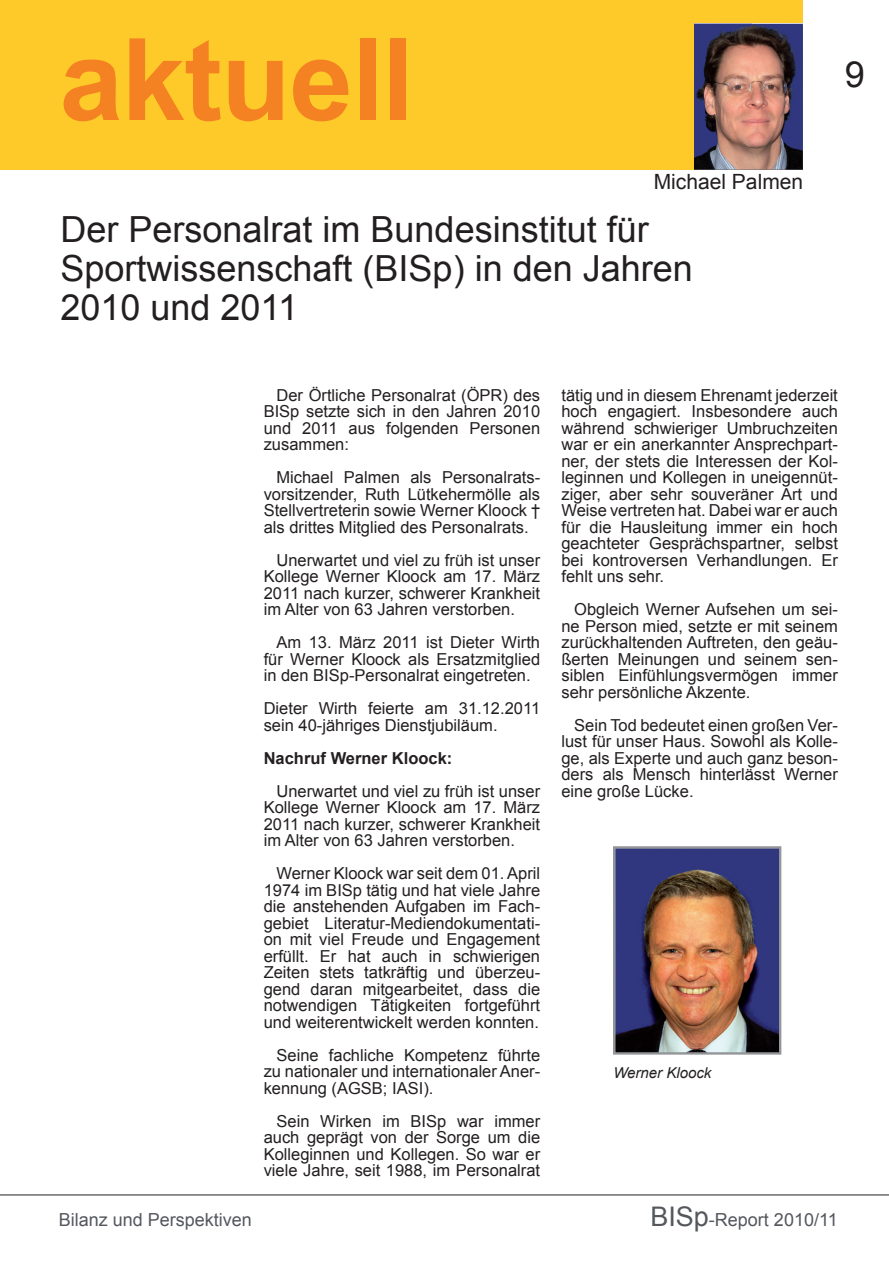
<style>
.page{position:relative;width:889px;height:1263px;background:#fff}
.page>*{position:absolute;margin:0;border:0;box-sizing:border-box;transform-origin:0 0}
.t1{font:700 114px "Arial";letter-spacing:-.01em;color:#f48223}
.Kapitelüberschrift{font:36px/39px "Arial";color:#231f20}
.Autor_Kapitelübersch{font:21px "Arial";color:#231f20}
.t2{font:18px "Arial";color:#54575c}
.Fließtext{font:16.5px/16.5px "Arial";color:#231f20;text-align:justify}
.Aufzählung_Punkte{font:16.5px/16.5px "Arial";color:#231f20}
.Fließtext-2{font:700 16.5px "Arial";color:#231f20}
.AbbildungFoto{font:italic 15px "Arial";color:#231f20}
.s1{font-size:27px}
</style>
<div class="page">
<div style="left:0;top:0;width:802px;height:169px;background:#feca29"></div>
<hr style="left:0;top:1194px;width:889px;height:1px;background:#231f20">
<img style="left:694px;top:24px;width:108px;height:145px">
<img style="left:616px;top:849px;width:162px;height:202px">
<div style="left:613px;top:846px;width:168px;height:208px;border:2px solid #939598"></div>
<p class="t1" style="left:60px;top:5px;width:356px">aktuell</p>
<p class="Autor_Kapitelübersch" style="left:654px;top:168px;width:151px">Michael Palmen</p>
<p class="Kapitelüberschrift" style="left:60px;top:210px;width:634px">Der Personalrat im Bundesinstitut für<br>Sportwissenschaft (BISp) in den Jahren<br>2010 und 2011</p>
<p class="Kapitelüberschrift" style="left:845px;top:55px;width:22px">9</p>
<p class="Fließtext" style="left:264px;top:387px;width:278px;text-indent:13px">Der Örtliche Personalrat (ÖPR) des BISp setzte sich in den Jahren 2010 und 2011 aus folgenden Personen zusammen:</p>
<p class="Fließtext" style="left:264px;top:469px;width:278px;text-indent:13px">Michael Palmen als Personalrats&shy;vorsitzender, Ruth Lütkehermölle als Stellvertreterin sowie Werner Kloock † als drittes Mitglied des Personalrats.</p>
<p class="Fließtext" style="left:264px;top:552px;width:278px;text-indent:13px">Unerwartet und viel zu früh ist unser Kollege Werner Kloock am 17. März 2011 nach kurzer, schwerer Krankheit im Alter von 63 Jahren verstorben.</p>
<p class="Fließtext" style="left:264px;top:634px;width:278px;text-indent:13px">Am 13. März 2011 ist Dieter Wirth für Werner Kloock als Ersatzmitglied in den BISp-Personalrat eingetreten.</p>
<p class="Aufzählung_Punkte" style="left:264px;top:700px;width:278px">Dieter Wirth feierte am 31.12.2011 sein 40-jähriges Dienstjubiläum.</p>
<p class="Fließtext-2" style="left:264px;top:747px;width:190px">Nachruf Werner Kloock:</p>
<p class="Fließtext" style="left:264px;top:783px;width:278px;text-indent:13px">Unerwartet und viel zu früh ist unser Kollege Werner Kloock am 17. März 2011 nach kurzer, schwerer Krankheit im Alter von 63 Jahren verstorben.</p>
<p class="Fließtext" style="left:264px;top:865px;width:278px;text-indent:13px">Werner Kloock war seit dem 01. April 1974 im BISp tätig und hat viele Jahre die anstehenden Aufgaben im Fach&shy;gebiet Literatur-Mediendokumentati&shy;on mit viel Freude und Engagement erfüllt. Er hat auch in schwierigen Zeiten stets tatkräftig und überzeu&shy;gend daran mitgearbeitet, dass die notwendigen Tätigkeiten fortgeführt und weiterentwickelt werden konnten.</p>
<p class="Fließtext" style="left:264px;top:1047px;width:278px;text-indent:13px">Seine fachliche Kompetenz führte zu nationaler und internationaler Aner&shy;kennung (AGSB; IASI).</p>
<p class="Fließtext" style="left:264px;top:1113px;width:278px;text-indent:13px">Sein Wirken im BISp war immer auch geprägt von der Sorge um die Kolleginnen und Kollegen. So war er viele Jahre, seit 1988, im Personalrat</p>
<p class="Fließtext" style="left:561px;top:387px;width:278px">tätig und in diesem Ehrenamt jederzeit hoch engagiert. Insbesondere auch während schwieriger Umbruchzeiten war er ein anerkannter Ansprechpart&shy;ner, der stets die Interessen der Kol&shy;leginnen und Kollegen in uneigennüt&shy;ziger, aber sehr souveräner Art und Weise vertreten hat. Dabei war er auch für die Hausleitung immer ein hoch geachteter Gesprächspartner, selbst bei kontroversen Verhandlungen. Er fehlt uns sehr.</p>
<p class="Fließtext" style="left:561px;top:601px;width:278px;text-indent:13px">Obgleich Werner Aufsehen um sei&shy;ne Person mied, setzte er mit seinem zurückhaltenden Auftreten, den geäu&shy;ßerten Meinungen und seinem sen&shy;siblen Einfühlungsvermögen immer sehr persönliche Akzente.</p>
<p class="Fließtext" style="left:561px;top:717px;width:278px;text-indent:13px">Sein Tod bedeutet einen großen Ver&shy;lust für unser Haus. Sowohl als Kolle&shy;ge, als Experte und auch ganz beson&shy;ders als Mensch hinterlässt Werner eine große Lücke.</p>
<p class="AbbildungFoto" style="left:613px;top:1063px;width:100px">Werner Kloock</p>
<p class="t2" style="left:59px;top:1207px;width:195px">Bilanz und Perspektiven</p>
<p class="t2" style="left:650px;top:1207px;width:189px"><span class="s1">BISp</span>-Report 2010/11</p>
</div>
